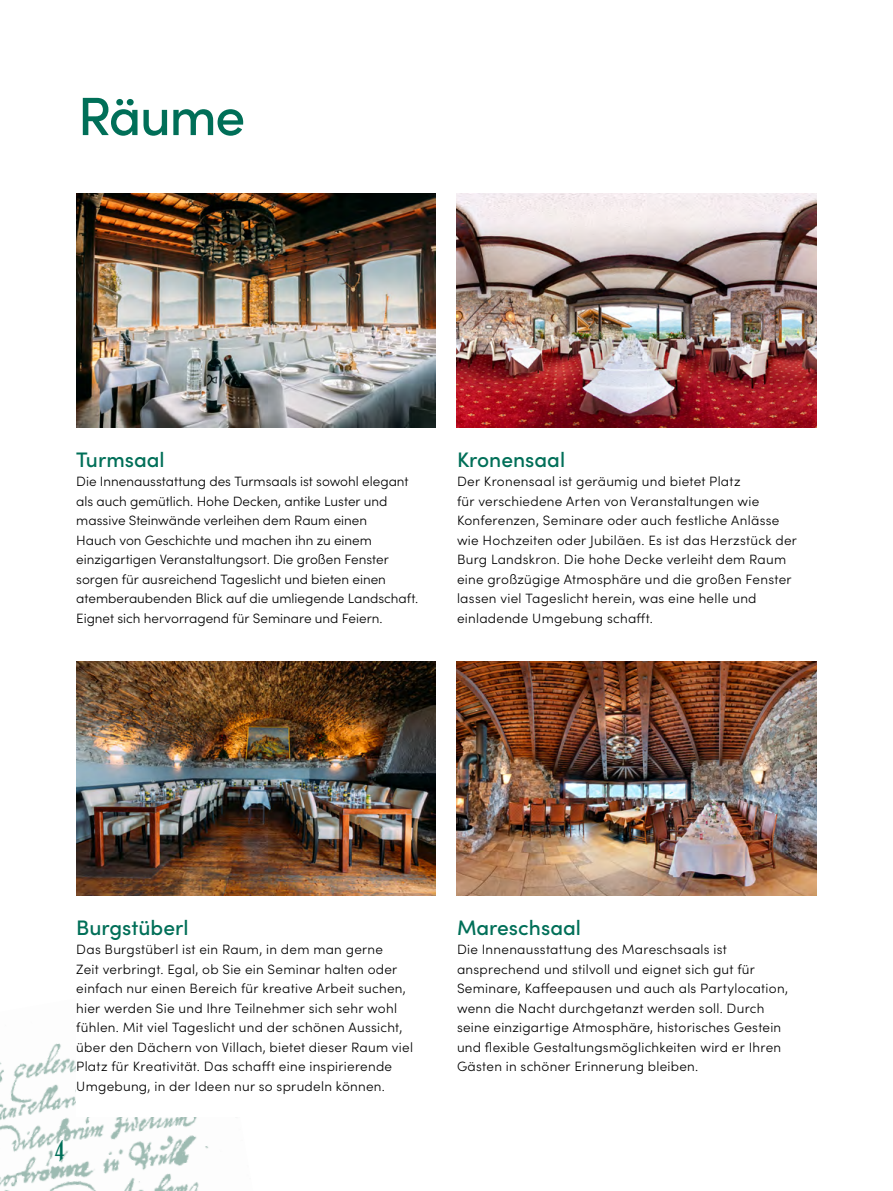
<style>
.page{position:relative;width:893px;height:1191px;background:#fff}
.page>*{position:absolute;margin:0;border:0;box-sizing:border-box;transform-origin:0 0}
.t1{font:500 54px "Sofia Pro";letter-spacing:-.03em;color:#006f58}
.t2{font:27px "Amador";color:#006f58;scale:.94 1}
.t3{font:500 21px "Sofia Pro";color:#006f58}
.t4{font:300 13.5px/19.5px "Sofia Pro";letter-spacing:.02em;color:#000}
.t5{font:300 13.5px/19.5px "Sofia Pro";color:#000}
</style>
<div class="page">
<img style="left:0;top:1043px;width:209px;height:148px">
<div style="left:76px;top:914px;width:371px;height:203px;background:#fff"></div>
<img style="left:76px;top:662px;width:360px;height:234px">
<img style="left:457px;top:662px;width:359px;height:234px">
<img style="left:76px;top:193px;width:360px;height:234px">
<img style="left:457px;top:193px;width:359px;height:234px">
<h1 class="t1" style="left:78px;top:76px;width:169px">Räume</h1>
<h3 class="t3" style="left:76px;top:444px;width:90px">Turmsaal</h3>
<p class="t5" style="left:76px;top:471px;width:344px">Die Innenausstattung des Turmsaals ist sowohl elegant als auch gemütlich. Hohe Decken, antike Luster und massive Steinwände verleihen dem Raum einen<br>Hauch von Geschichte und machen ihn zu einem einzigartigen Veranstaltungsort. Die großen Fenster sorgen für ausreichend Tageslicht und bieten einen atemberaubenden Blick auf die umliegende Landschaft.<br>Eignet sich hervorragend für Seminare und Feiern.</p>
<h3 class="t3" style="left:457px;top:444px;width:110px">Kronensaal</h3>
<p class="t4" style="left:457px;top:471px;width:341px">Der Kronensaal ist geräumig und bietet Platz<br>für verschiedene Arten von Veranstaltungen wie Konferenzen, Seminare oder auch festliche Anlässe wie Hochzeiten oder Jubiläen. Es ist das Herzstück der Burg Landskron. Die hohe Decke verleiht dem Raum eine großzügige Atmosphäre und die großen Fenster lassen viel Tageslicht herein, was eine helle und einladende Umgebung schafft.</p>
<h3 class="t3" style="left:76px;top:912px;width:114px">Burgstüberl</h3>
<p class="t4" style="left:76px;top:939px;width:338px">Das Burgstüberl ist ein Raum, in dem man gerne<br>Zeit verbringt. Egal, ob Sie ein Seminar halten oder einfach nur einen Bereich für kreative Arbeit suchen, hier werden Sie und Ihre Teilnehmer sich sehr wohl fühlen. Mit viel Tageslicht und der schönen Aussicht, über den Dächern von Villach, bietet dieser Raum viel Platz für Kreativität. Das schafft eine inspirierende Umgebung, in der Ideen nur so sprudeln können.</p>
<h2 class="t2" style="left:55px;top:1129px;width:11px">4</h2>
<h3 class="t3" style="left:457px;top:912px;width:126px">Mareschsaal</h3>
<p class="t4" style="left:457px;top:939px;width:333px">Die Innenausstattung des Mareschsaals ist ansprechend und stilvoll und eignet sich gut für Seminare, Kaffeepausen und auch als Partylocation, wenn die Nacht durchgetanzt werden soll. Durch seine einzigartige Atmosphäre, historisches Gestein und flexible Gestaltungsmöglichkeiten wird er Ihren Gästen in schöner Erinnerung bleiben.</p>
</div>
